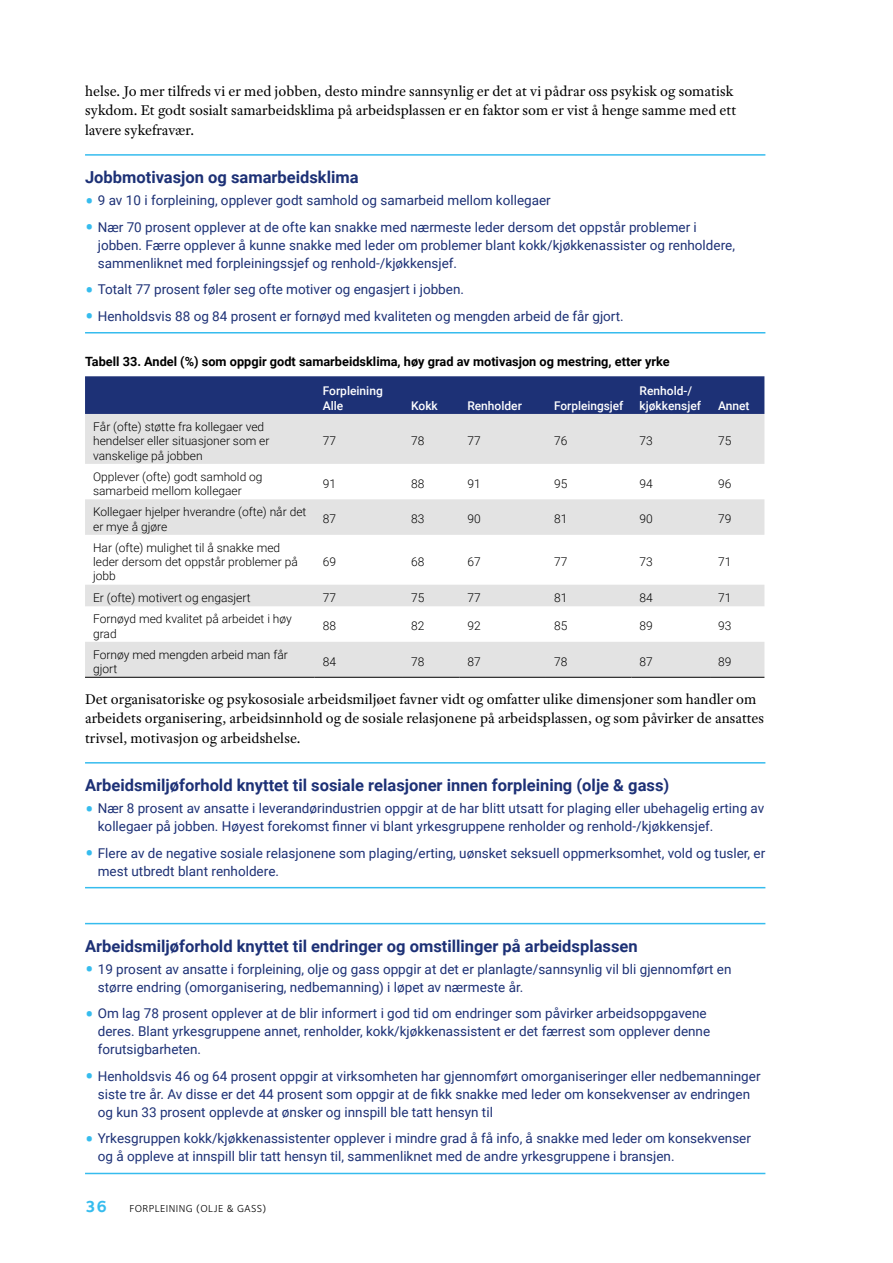
<style>
.page{position:relative;width:893px;height:1263px;background:#fff}
.page>*{position:absolute;margin:0;border:0;box-sizing:border-box;transform-origin:0 0}
.Fakta_tittel{font:700 16.5px "Roboto";color:#1d3176}
.t1{font:700 16.5px "Foundry Sterling";color:#36bcee}
.t2{font:15px/19.5px "Adobe Text Pro";color:#000}
.t3{font:13.5px/18px "Roboto";color:#1d3176}
.Figurtekst{font:700 12.75px "Roboto";color:#000}
.t4{font:300 12px/14.4px "Roboto";color:#000}
.t5{font:500 12px/14.4px "Roboto";color:#fff}
.t6{font:10.5px "Foundry Sterling";letter-spacing:.04em;color:#000}
.s1{font-size:25.5px;color:#36bcee}
</style>
<div class="page">
<hr style="left:85px;top:154px;width:680px;height:2px;background:#36bcee">
<hr style="left:85px;top:332px;width:680px;height:1px;background:#36bcee">
<hr style="left:85px;top:762px;width:680px;height:1px;background:#36bcee">
<hr style="left:85px;top:887px;width:680px;height:1px;background:#36bcee">
<hr style="left:85px;top:923px;width:680px;height:1px;background:#36bcee">
<hr style="left:85px;top:1173px;width:680px;height:1px;background:#36bcee">
<div style="left:85px;top:376px;width:679px;height:38px;background:#1d3176"></div>
<svg style="left:85px;top:414px;width:679px;height:263px;fill:#e3e3e3"></svg>
<hr style="left:85px;top:677px;width:230px;height:1px;background:#000">
<hr style="left:315px;top:677px;width:88px;height:1px;background:#000">
<hr style="left:403px;top:677px;width:56px;height:1px;background:#000">
<hr style="left:459px;top:677px;width:87px;height:1px;background:#000">
<hr style="left:546px;top:677px;width:85px;height:1px;background:#000">
<hr style="left:631px;top:677px;width:79px;height:1px;background:#000">
<hr style="left:710px;top:677px;width:54px;height:1px;background:#000">
<p class="t2" style="left:85px;top:81px;width:653px">helse. Jo mer tilfreds vi er med jobben, desto mindre sannsynlig er det at vi pådrar oss psykisk og somatisk sykdom. Et godt sosialt samarbeidsklima på arbeidsplassen er en faktor som er vist å henge samme med ett lavere sykefravær.</p>
<p class="Fakta_tittel" style="left:85px;top:165px;width:275px">Jobbmotivasjon og samarbeidsklima</p>
<p class="t3" style="left:85px;top:191px;width:467px"><span class="s1">•</span> 9 av 10 i forpleining, opplever godt samhold og samarbeid mellom kollegaer</p>
<p class="t3" style="left:98px;top:217px;width:639px;text-indent:-13px"><span class="s1">•</span> Nær 70 prosent opplever at de ofte kan snakke med nærmeste leder dersom det oppstår problemer i jobben. Færre opplever å kunne snakke med leder om problemer blant kokk/kjøkkenassister og renholdere, sammenliknet med forpleiningssjef og renhold-/kjøkkensjef.</p>
<p class="t3" style="left:85px;top:280px;width:380px"><span class="s1">•</span> Totalt 77 prosent føler seg ofte motiver og engasjert i jobben.</p>
<p class="t3" style="left:85px;top:306px;width:540px"><span class="s1">•</span> Henholdsvis 88 og 84 prosent er fornøyd med kvaliteten og mengden arbeid de får gjort.</p>
<p class="Figurtekst" style="left:85px;top:353px;width:586px">Tabell 33. Andel (%) som oppgir godt samarbeidsklima, høy grad av motivasjon og mestring, etter yrke</p>
<p class="t5" style="left:323px;top:383px;width:62px">Forpleining<br>Alle</p>
<p class="t5" style="left:640px;top:383px;width:63px">Renhold-/ kjøkkensjef</p>
<p class="t5" style="left:411px;top:398px;width:28px">Kokk</p>
<p class="t5" style="left:467px;top:398px;width:56px">Renholder</p>
<p class="t5" style="left:554px;top:398px;width:71px">Forpleingsjef</p>
<p class="t5" style="left:718px;top:398px;width:33px">Annet</p>
<p class="t4" style="left:93px;top:419px;width:178px">Får (ofte) støtte fra kollegaer ved hendelser eller situasjoner som er vanskelige på jobben</p>
<p class="t4" style="left:323px;top:433px;width:15px">77</p>
<p class="t4" style="left:411px;top:433px;width:15px">78</p>
<p class="t4" style="left:467px;top:433px;width:15px">77</p>
<p class="t4" style="left:554px;top:433px;width:15px">76</p>
<p class="t4" style="left:640px;top:433px;width:15px">73</p>
<p class="t4" style="left:718px;top:433px;width:15px">75</p>
<p class="t4" style="left:93px;top:469px;width:171px">Opplever (ofte) godt samhold og samarbeid mellom kollegaer</p>
<p class="t4" style="left:323px;top:476px;width:15px">91</p>
<p class="t4" style="left:411px;top:476px;width:15px">88</p>
<p class="t4" style="left:467px;top:476px;width:15px">91</p>
<p class="t4" style="left:554px;top:476px;width:15px">95</p>
<p class="t4" style="left:640px;top:476px;width:15px">94</p>
<p class="t4" style="left:718px;top:476px;width:15px">96</p>
<p class="t4" style="left:93px;top:504px;width:215px">Kollegaer hjelper hverandre (ofte) når det er mye å gjøre</p>
<p class="t4" style="left:323px;top:511px;width:15px">87</p>
<p class="t4" style="left:411px;top:511px;width:15px">83</p>
<p class="t4" style="left:467px;top:511px;width:15px">90</p>
<p class="t4" style="left:554px;top:511px;width:15px">81</p>
<p class="t4" style="left:640px;top:511px;width:15px">90</p>
<p class="t4" style="left:718px;top:511px;width:15px">79</p>
<p class="t4" style="left:93px;top:540px;width:206px">Har (ofte) mulighet til å snakke med leder dersom det oppstår problemer på jobb</p>
<p class="t4" style="left:323px;top:554px;width:15px">69</p>
<p class="t4" style="left:411px;top:554px;width:15px">68</p>
<p class="t4" style="left:467px;top:554px;width:15px">67</p>
<p class="t4" style="left:554px;top:554px;width:15px">77</p>
<p class="t4" style="left:640px;top:554px;width:15px">73</p>
<p class="t4" style="left:718px;top:554px;width:15px">71</p>
<p class="t4" style="left:93px;top:590px;width:159px">Er (ofte) motivert og engasjert</p>
<p class="t4" style="left:323px;top:590px;width:15px">77</p>
<p class="t4" style="left:411px;top:590px;width:15px">75</p>
<p class="t4" style="left:467px;top:590px;width:15px">77</p>
<p class="t4" style="left:554px;top:590px;width:15px">81</p>
<p class="t4" style="left:640px;top:590px;width:15px">84</p>
<p class="t4" style="left:718px;top:590px;width:15px">71</p>
<p class="t4" style="left:93px;top:611px;width:200px">Fornøyd med kvalitet på arbeidet i høy grad</p>
<p class="t4" style="left:323px;top:618px;width:15px">88</p>
<p class="t4" style="left:411px;top:618px;width:15px">82</p>
<p class="t4" style="left:467px;top:618px;width:15px">92</p>
<p class="t4" style="left:554px;top:618px;width:15px">85</p>
<p class="t4" style="left:640px;top:618px;width:15px">89</p>
<p class="t4" style="left:718px;top:618px;width:15px">93</p>
<p class="t4" style="left:93px;top:647px;width:196px">Fornøy med mengden arbeid man får gjort</p>
<p class="t4" style="left:323px;top:654px;width:15px">84</p>
<p class="t4" style="left:411px;top:654px;width:15px">78</p>
<p class="t4" style="left:467px;top:654px;width:15px">87</p>
<p class="t4" style="left:554px;top:654px;width:15px">78</p>
<p class="t4" style="left:640px;top:654px;width:15px">87</p>
<p class="t4" style="left:718px;top:654px;width:15px">89</p>
<p class="t2" style="left:85px;top:689px;width:681px">Det organisatoriske og psykososiale arbeidsmiljøet favner vidt og omfatter ulike dimensjoner som handler om arbeidets organisering, arbeidsinnhold og de sosiale relasjonene på arbeidsplassen, og som påvirker de ansattes trivsel, motivasjon og arbeidshelse.</p>
<p class="Fakta_tittel" style="left:85px;top:773px;width:586px">Arbeidsmiljøforhold knyttet til sosiale relasjoner innen forpleining (olje &amp; gass)</p>
<p class="t3" style="left:98px;top:799px;width:668px;text-indent:-13px"><span class="s1">•</span> Nær 8 prosent av ansatte i leverandørindustrien oppgir at de har blitt utsatt for plaging eller ubehagelig erting av kollegaer på jobben. Høyest forekomst finner vi blant yrkesgruppene renholder og renhold-/kjøkkensjef.</p>
<p class="t3" style="left:98px;top:843px;width:669px;text-indent:-13px"><span class="s1">•</span> Flere av de negative sosiale relasjonene som plaging/erting, uønsket seksuell oppmerksomhet, vold og tusler, er mest utbredt blant renholdere.</p>
<p class="Fakta_tittel" style="left:85px;top:934px;width:554px">Arbeidsmiljøforhold knyttet til endringer og omstillinger på arbeidsplassen</p>
<p class="t3" style="left:98px;top:959px;width:635px;text-indent:-13px"><span class="s1">•</span> 19 prosent av ansatte i forpleining, olje og gass oppgir at det er planlagte/sannsynlig vil bli gjennomført en større endring (omorganisering, nedbemanning) i løpet av nærmeste år.</p>
<p class="t3" style="left:98px;top:1004px;width:614px;text-indent:-13px"><span class="s1">•</span> Om lag 78 prosent opplever at de blir informert i god tid om endringer som påvirker arbeidsoppgavene deres. Blant yrkesgruppene annet, renholder, kokk/kjøkkenassistent er det færrest som opplever denne forutsigbarheten.</p>
<p class="t3" style="left:98px;top:1066px;width:664px;text-indent:-13px"><span class="s1">•</span> Henholdsvis 46 og 64 prosent oppgir at virksomheten har gjennomført omorganiseringer eller nedbemanninger siste tre år. Av disse er det 44 prosent som oppgir at de fikk snakke med leder om konsekvenser av endringen og kun 33 prosent opplevde at ønsker og innspill ble tatt hensyn til</p>
<p class="t3" style="left:98px;top:1129px;width:655px;text-indent:-13px"><span class="s1">•</span> Yrkesgruppen kokk/kjøkkenassistenter opplever i mindre grad å få info, å snakke med leder om konsekvenser og å oppleve at innspill blir tatt hensyn til, sammenliknet med de andre yrkesgruppene i bransjen.</p>
<p class="t1" style="left:85px;top:1196px;width:23px">36</p>
<p class="t6" style="left:129px;top:1202px;width:138px">FORPLEIN ING (OLJE &amp; GASS)</p>
</div>
